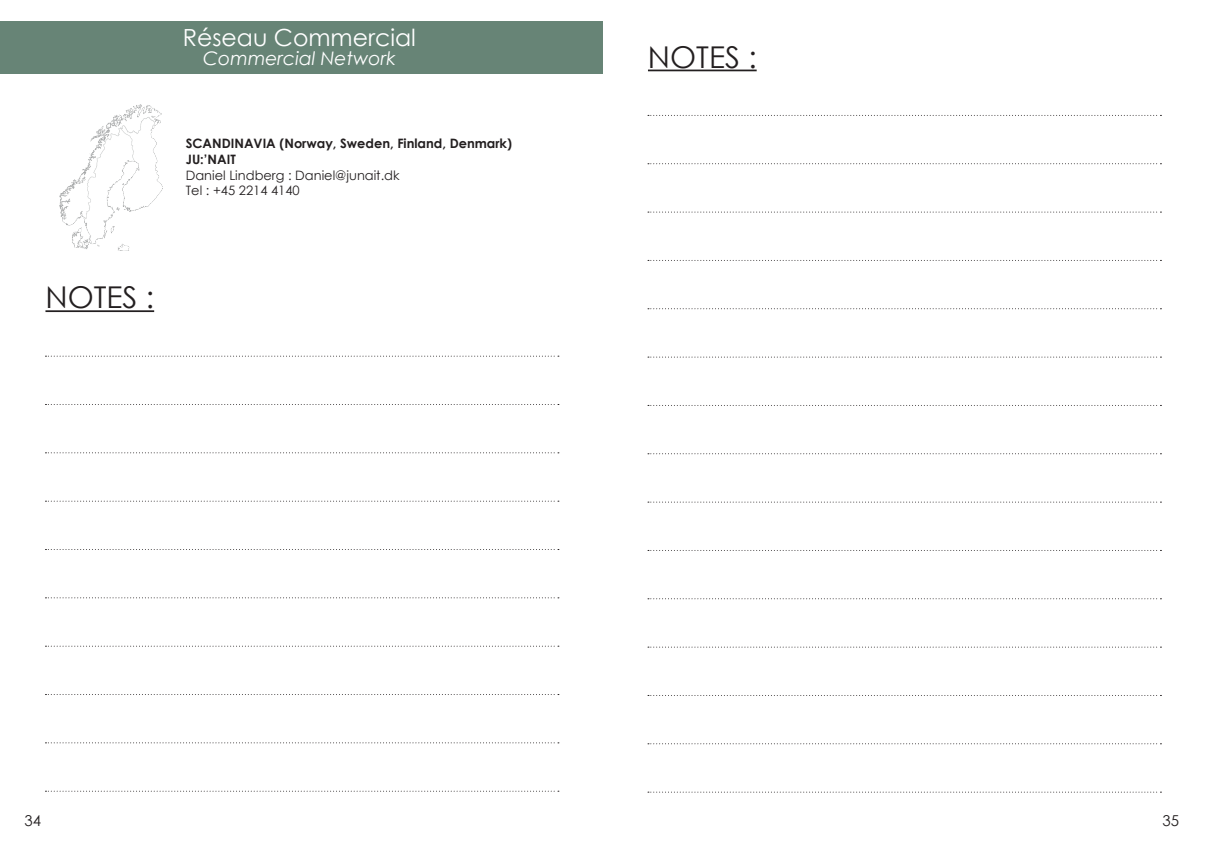
<style>
.page{position:relative;width:1205px;height:851px;background:#fff}
.page>*{position:absolute;margin:0;border:0;box-sizing:border-box;transform-origin:0 0}
.t1{font:30px "Century Gothic";color:#231f20}
.t2{font:23.62px "Century Gothic";color:#fff}
.t3{font:italic 18.62px "Century Gothic";color:#fff}
.t4{font:15px "Century Gothic";color:#231f20}
.t5{font:700 13px/15.5px "Century Gothic";color:#231f20}
.t6{font:13px/15.5px "Century Gothic";color:#231f20}
</style>
<div class="page">
<hr style="left:648px;top:70px;width:109px;height:1px;background:#231f20">
<hr style="left:45px;top:310px;width:109px;height:2px;background:#231f20">
<svg style="left:648px;top:115px;width:513px;height:1px"></svg>
<svg style="left:45px;top:355px;width:514px;height:1px"></svg>
<svg style="left:648px;top:163px;width:513px;height:1px"></svg>
<svg style="left:45px;top:404px;width:514px;height:1px"></svg>
<svg style="left:648px;top:211px;width:513px;height:1px"></svg>
<svg style="left:45px;top:452px;width:514px;height:1px"></svg>
<svg style="left:648px;top:260px;width:513px;height:1px"></svg>
<svg style="left:45px;top:500px;width:514px;height:1px"></svg>
<svg style="left:648px;top:308px;width:513px;height:1px"></svg>
<svg style="left:45px;top:549px;width:514px;height:1px"></svg>
<svg style="left:648px;top:356px;width:513px;height:1px"></svg>
<svg style="left:45px;top:597px;width:514px;height:1px"></svg>
<svg style="left:648px;top:405px;width:513px;height:1px"></svg>
<svg style="left:45px;top:645px;width:514px;height:1px"></svg>
<svg style="left:648px;top:453px;width:513px;height:1px"></svg>
<svg style="left:45px;top:694px;width:514px;height:1px"></svg>
<svg style="left:648px;top:501px;width:513px;height:1px"></svg>
<svg style="left:45px;top:742px;width:514px;height:1px"></svg>
<svg style="left:648px;top:550px;width:513px;height:1px"></svg>
<svg style="left:45px;top:790px;width:514px;height:1px"></svg>
<svg style="left:648px;top:598px;width:513px;height:1px"></svg>
<svg style="left:648px;top:646px;width:513px;height:1px"></svg>
<svg style="left:648px;top:695px;width:513px;height:1px"></svg>
<svg style="left:648px;top:743px;width:513px;height:1px"></svg>
<svg style="left:648px;top:791px;width:513px;height:1px"></svg>
<div style="left:0;top:21px;width:602px;height:53px;background:#678476"></div>
<img style="left:60px;top:105px;width:102px;height:145px">
<h2 class="t2" style="left:183px;top:21px;width:235px">Réseau Commercial</h2>
<h3 class="t3" style="left:203px;top:46px;width:194px">Commercial Network</h3>
<p class="t5" style="left:186px;top:135px;width:328px">SCANDINAVIA (Norway, Sweden, Finland, Denmark)<br>JU:’NAIT</p>
<p class="t6" style="left:186px;top:167px;width:215px">Daniel Lindberg : Daniel@junait.dk<br>Tel : +45 2214 4140</p>
<h1 class="t1" style="left:45px;top:276px;width:110px">NOTES :</h1>
<h1 class="t1" style="left:648px;top:36px;width:110px">NOTES :</h1>
<p class="t4" style="left:24px;top:810px;width:18px">34</p>
<p class="t4" style="left:1162px;top:810px;width:18px">35</p>
</div>
